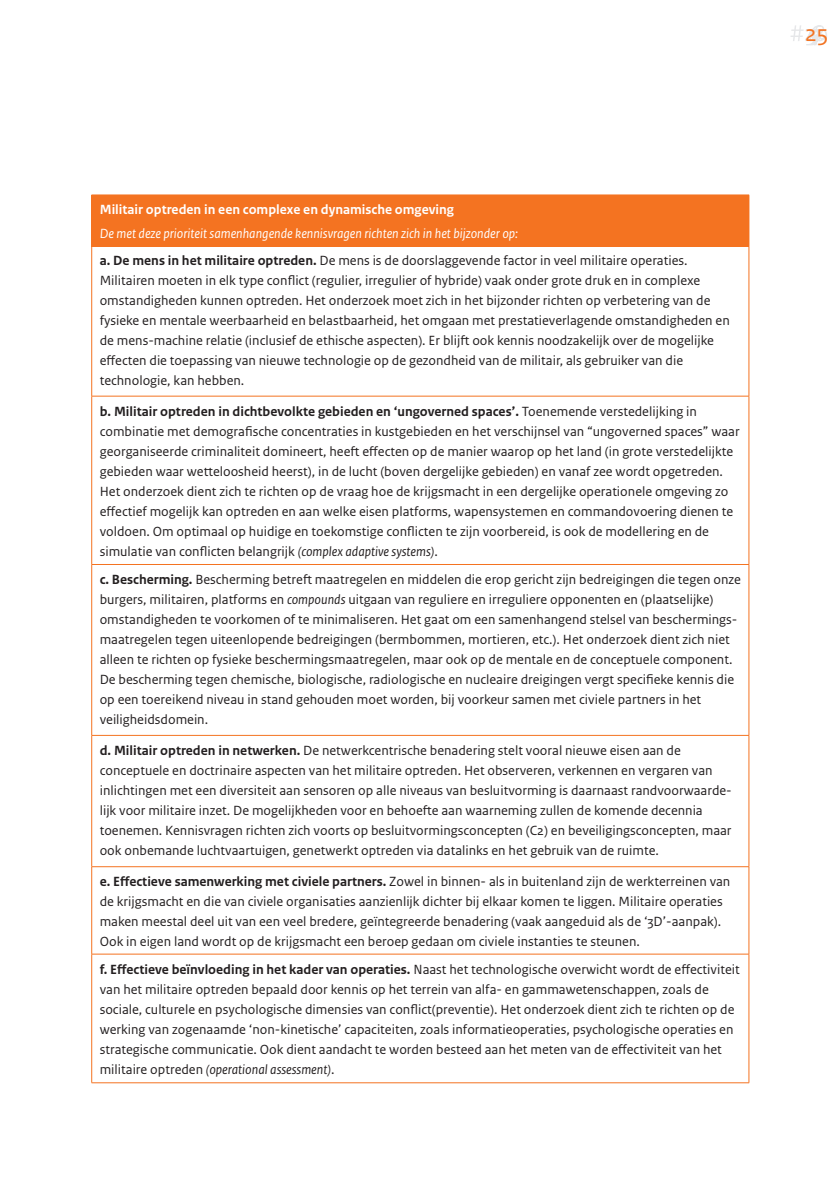
<style>
.page{position:relative;width:840px;height:1191px;background:#fff}
.page>*{position:absolute;margin:0;border:0;box-sizing:border-box;transform-origin:0 0}
.t1{font:24px "Rijksoverheid Sans Text";color:#f47321}
.t2{font:14px/20px "Rijksoverheid Sans Text";color:#231f20}
.t3{font:italic 14px/27px "Rijksoverheid Sans Text";color:#fff}
.t4{font:700 14px "Rijksoverheid Sans Text";color:#fff}
.s1{font-weight:700;font-style:normal;color:#231f20}
.s2{font-style:normal;color:#231f20}
.s3{font-weight:700}
.s4{font-style:italic}
</style>
<div class="page">
<svg style="left:790px;top:25px;width:36px;height:20px"></svg>
<div style="left:92px;top:195px;width:656px;height:51px;background:#f47321"></div>
<hr style="left:748px;top:246px;width:1px;height:150px;background:#f47321">
<hr style="left:748px;top:396px;width:1px;height:168px;background:#f47321">
<hr style="left:748px;top:565px;width:1px;height:170px;background:#f47321">
<hr style="left:748px;top:735px;width:1px;height:131px;background:#f47321">
<hr style="left:748px;top:867px;width:1px;height:87px;background:#f47321">
<hr style="left:748px;top:954px;width:1px;height:128px;background:#f47321">
<hr style="left:91px;top:195px;width:1px;height:51px;background:#f47321">
<hr style="left:748px;top:195px;width:1px;height:51px;background:#f47321">
<hr style="left:91px;top:246px;width:1px;height:150px;background:#f47321">
<hr style="left:91px;top:396px;width:1px;height:168px;background:#f47321">
<hr style="left:91px;top:565px;width:1px;height:170px;background:#f47321">
<hr style="left:91px;top:735px;width:1px;height:131px;background:#f47321">
<hr style="left:91px;top:867px;width:1px;height:87px;background:#f47321">
<hr style="left:91px;top:954px;width:1px;height:128px;background:#f47321">
<hr style="left:91px;top:396px;width:657px;height:1px;background:#f47321">
<hr style="left:91px;top:564px;width:657px;height:1px;background:#f47321">
<hr style="left:91px;top:735px;width:657px;height:1px;background:#f47321">
<hr style="left:91px;top:866px;width:657px;height:1px;background:#f47321">
<hr style="left:91px;top:953px;width:657px;height:1px;background:#f47321">
<hr style="left:91px;top:1082px;width:657px;height:1px;background:#f47321">
<p class="t4" style="left:100px;top:202px;width:355px">Militair optreden in een complexe en dynamische omgeving</p>
<p class="t3" style="left:100px;top:220px;width:589px">De met deze prioriteit samenhangende kennisvragen richten zich in het bijzonder op:<br><span class="s1">a. De mens in het militaire optreden.</span> <span class="s2">De mens is de doorslaggevende factor in veel militaire operaties.</span></p>
<p class="t2" style="left:100px;top:271px;width:631px">Militairen moeten in elk type conflict (regulier, irregulier of hybride) vaak onder grote druk en in complexe omstandigheden kunnen optreden. Het onderzoek moet zich in het bijzonder richten op verbetering van de fysieke en mentale weerbaarheid en belastbaarheid, het omgaan met prestatieverlagende omstandigheden en de mens-machine relatie (inclusief de ethische aspecten). Er blijft ook kennis noodzakelijk over de mogelijke effecten die toepassing van nieuwe technologie op de gezondheid van de militair, als gebruiker van die technologie, kan hebben.</p>
<p class="t2" style="left:100px;top:401px;width:641px"><span class="s3">b. Militair optreden in dichtbevolkte gebieden en ‘ungoverned spaces’.</span> Toenemende verstedelijking in combinatie met demografische concentraties in kustgebieden en het verschijnsel van “ungoverned spaces” waar georganiseerde criminaliteit domineert, heeft effecten op de manier waarop op het land (in grote verstedelijkte gebieden waar wetteloosheid heerst), in de lucht (boven dergelijke gebieden) en vanaf zee wordt opgetreden.<br>Het onderzoek dient zich te richten op de vraag hoe de krijgsmacht in een dergelijke operationele omgeving zo effectief mogelijk kan optreden en aan welke eisen platforms, wapensystemen en commandovoering dienen te voldoen. Om optimaal op huidige en toekomstige conflicten te zijn voorbereid, is ook de modellering en de simulatie van conflicten belangrijk <span class="s4">(complex adaptive systems)</span>.</p>
<p class="t2" style="left:100px;top:569px;width:642px"><span class="s3">c. Bescherming.</span> Bescherming betreft maatregelen en middelen die erop gericht zijn bedreigingen die tegen onze burgers, militairen, platforms en <span class="s4">compounds</span> uitgaan van reguliere en irreguliere opponenten en (plaatselijke) omstandigheden te voorkomen of te minimaliseren. Het gaat om een samenhangend stelsel van beschermings&shy;maatregelen tegen uiteenlopende bedreigingen (bermbommen, mortieren, etc.). Het onderzoek dient zich niet alleen te richten op fysieke beschermingsmaatregelen, maar ook op de mentale en de conceptuele component.<br>De bescherming tegen chemische, biologische, radiologische en nucleaire dreigingen vergt specifieke kennis die op een toereikend niveau in stand gehouden moet worden, bij voorkeur samen met civiele partners in het veiligheidsdomein.</p>
<p class="t2" style="left:100px;top:740px;width:633px"><span class="s3">d. Militair optreden in netwerken.</span> De netwerkcentrische benadering stelt vooral nieuwe eisen aan de conceptuele en doctrinaire aspecten van het militaire optreden. Het observeren, verkennen en vergaren van inlichtingen met een diversiteit aan sensoren op alle niveaus van besluitvorming is daarnaast randvoorwaarde&shy;lijk voor militaire inzet. De mogelijkheden voor en behoefte aan waarneming zullen de komende decennia toenemen. Kennisvragen richten zich voorts op besluitvormingsconcepten (C2) en beveiligingsconcepten, maar ook onbemande luchtvaartuigen, genetwerkt optreden via datalinks en het gebruik van de ruimte.</p>
<p class="t2" style="left:100px;top:872px;width:631px"><span class="s3">e. Effectieve samenwerking met civiele partners.</span> Zowel in binnen- als in buitenland zijn de werkterreinen van de krijgsmacht en die van civiele organisaties aanzienlijk dichter bij elkaar komen te liggen. Militaire operaties maken meestal deel uit van een veel bredere, geïntegreerde benadering (vaak aangeduid als de ‘3D’-aanpak).<br>Ook in eigen land wordt op de krijgsmacht een beroep gedaan om civiele instanties te steunen.</p>
<p class="t2" style="left:100px;top:959px;width:641px"><span class="s3">f. Effectieve beïnvloeding in het kader van operaties.</span> Naast het technologische overwicht wordt de effectiviteit van het militaire optreden bepaald door kennis op het terrein van alfa- en gammawetenschappen, zoals de sociale, culturele en psychologische dimensies van conflict(preventie). Het onderzoek dient zich te richten op de werking van zogenaamde ‘non-kinetische’ capaciteiten, zoals informatieoperaties, psychologische operaties en strategische communicatie. Ook dient aandacht te worden besteed aan het meten van de effectiviteit van het militaire optreden <span class="s4">(operational assessment)</span>.</p>
<h1 class="t1" style="left:804px;top:19px;width:25px">25</h1>
</div>
